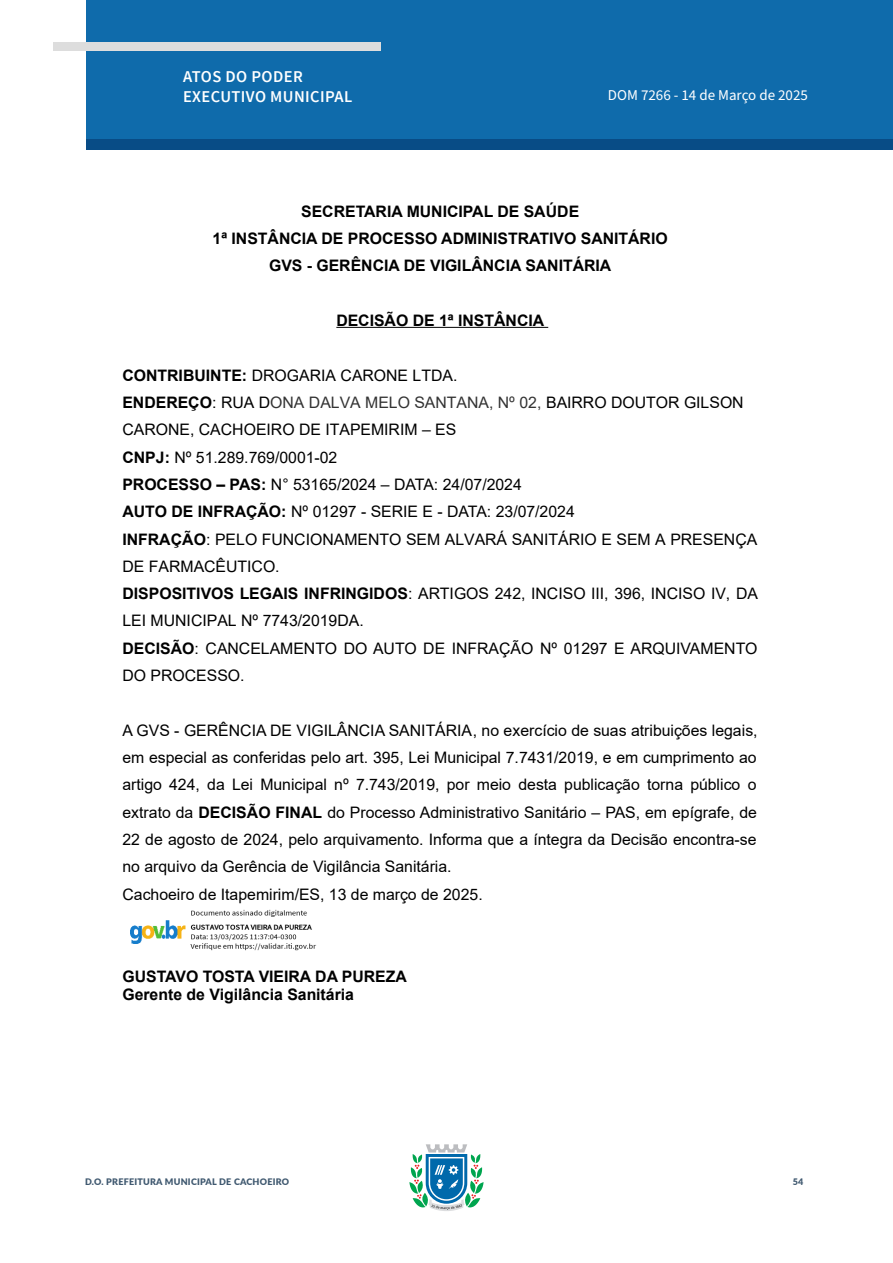
<style>
.page{position:relative;width:893px;height:1263px;background:#fff}
.page>*{position:absolute;margin:0;border:0;box-sizing:border-box;transform-origin:0 0}
.t1{font:600 16.5px/19.8px "Source Sans Pro";letter-spacing:.025em;color:#fff}
.t2{font:15.9px/27.3px "Arial";color:#000}
.t3{font:700 15.9px/27.3px "Arial";color:#000;text-align:center}
.t4{font:15px "Source Sans Pro";color:#fff}
.t5{font:900 9px "Lato";letter-spacing:.025em;color:#405970}
.s1{font-weight:700}
.s2{color:#333}
</style>
<div class="page">
<svg style="left:409px;top:1144px;width:75px;height:67px"></svg>
<div style="left:86px;top:0;width:807px;height:140px;background:#0f6bab"></div>
<div style="left:87px;top:140px;width:806px;height:10px;background:#084c86"></div>
<div style="left:53px;top:42px;width:328px;height:9px;background:#ddd"></div>
<hr style="left:336px;top:327px;width:212px;height:1px;background:#000">
<img style="left:130px;top:909px;width:186px;height:42px">
<p class="t1" style="left:183px;top:67px;width:171px">ATOS DO PODER<br>EXECUTIVO MUNICIPAL</p>
<p class="t4" style="left:608px;top:85px;width:202px">DOM 7266 - 14 de Março de 2025</p>
<p class="t3" style="left:213px;top:198px;width:457px">SECRETARIA MUNICIPAL DE SAÚDE<br>1ª INSTÂNCIA DE PROCESSO ADMINISTRATIVO SANITÁRIO<br>GVS - GERÊNCIA DE VIGILÂNCIA SANITÁRIA</p>
<p class="t3" style="left:336px;top:307px;width:209px">DECISÃO DE 1ª INSTÂNCIA</p>
<p class="t2" style="left:122px;top:362px;width:637px"><span class="s1">CONTRIBUINTE:</span> DROGARIA CARONE LTDA.<br><span class="s1">ENDEREÇO</span>: RUA D<span class="s2">ONA DALVA MELO SANTANA, Nº 02,</span> BAIRRO DOUTOR GILSON CARONE, CACHOEIRO DE ITAPEMIRIM – ES<br><span class="s1">CNPJ:</span> Nº 51.289.769/0001-02<br><span class="s1">PROCESSO – PAS:</span> N° 53165/2024 – DATA: 24/07/2024<br><span class="s1">AUTO DE INFRAÇÃO:</span> Nº 01297 - SERIE E - DATA: 23/07/2024<br><span class="s1">INFRAÇÃO</span>: PELO FUNCIONAMENTO SEM ALVARÁ SANITÁRIO E SEM A PRESENÇA DE FARMACÊUTICO.<br><span class="s1">DISPOSITIVOS LEGAIS INFRINGIDOS</span>: ARTIGOS 242, INCISO III, 396, INCISO IV, DA LEI MUNICIPAL Nº 7743/2019DA.<br><span class="s1">DECISÃO</span>: CANCELAMENTO DO AUTO DE INFRAÇÃO Nº 01297 E ARQUIVAMENTO DO PROCESSO.</p>
<p class="t2" style="left:122px;top:717px;width:637px">A GVS - GERÊNCIA DE VIGILÂNCIA SANITÁRIA, no exercício de suas atribuições legais, em especial as conferidas pelo art. 395, Lei Municipal 7.7431/2019, e em cumprimento ao artigo 424, da Lei Municipal nº 7.743/2019, por meio desta publicação torna público o extrato da <span class="s1">DECISÃO FINAL</span> do Processo Administrativo Sanitário – PAS, em epígrafe, de 22 de agosto de 2024, pelo arquivamento. Informa que a íntegra da Decisão encontra-se no arquivo da Gerência de Vigilância Sanitária.<br>Cachoeiro de Itapemirim/ES, 13 de março de 2025.</p>
<p class="t3" style="left:122px;top:967px;width:286px;line-height:18.1px;text-align:left">GUSTAVO TOSTA VIEIRA DA PUREZA<br>Gerente de Vigilância Sanitária</p>
<p class="t5" style="left:85px;top:1175px;width:206px">D.O. PREFEITURA MUNICIPAL DE CACHOEIRO</p>
<p class="t5" style="left:793px;top:1175px;width:12px">54</p>
</div>
